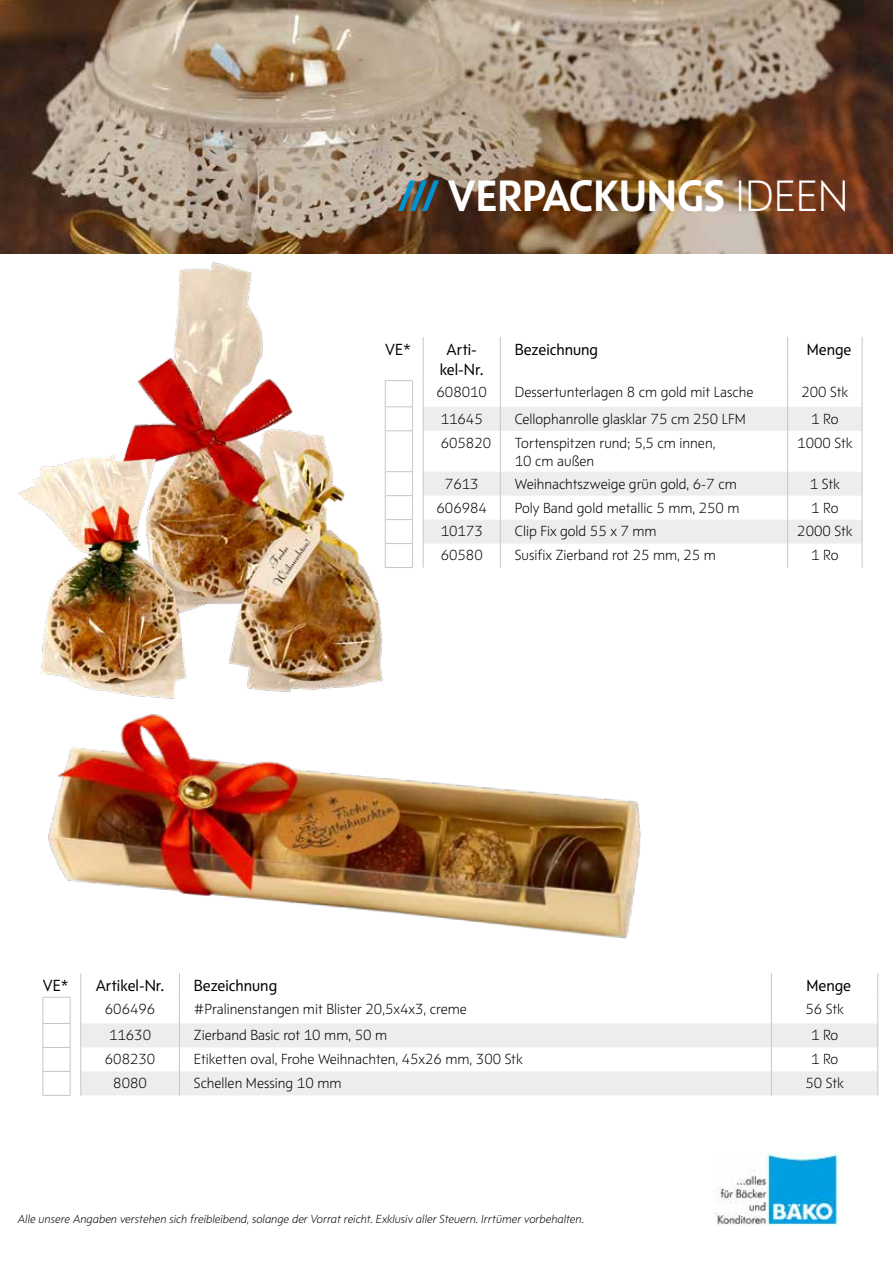
<style>
.page{position:relative;width:893px;height:1263px;background:#fff}
.page>*{position:absolute;margin:0;border:0;box-sizing:border-box;transform-origin:0 0}
.t1{font:700 45px "BAEK Otype";color:#fff}
.t2{font:16.5px/19.8px "BAEK Otype";color:#000;text-align:center}
.t3{font:300 15px/18px "BAEK Otype";color:#000}
.t4{font:12px "BAEK Otype Light Kursiv";color:#000}
.s1{color:#0093d3}
.s2{font-weight:300}
</style>
<div class="page">
<img style="left:714px;top:1153px;width:125px;height:73px">
<svg style="left:424px;top:407px;width:438px;height:137px;fill:#ededed"></svg>
<svg style="left:385px;top:380px;width:28px;height:51px"></svg>
<hr style="left:412px;top:431px;width:1px;height:41px;background:#c6c6c6">
<svg style="left:400px;top:471px;width:13px;height:97px"></svg>
<hr style="left:423px;top:337px;width:1px;height:44px;background:#c6c6c6">
<hr style="left:500px;top:337px;width:1px;height:44px;background:#c6c6c6">
<hr style="left:787px;top:337px;width:1px;height:44px;background:#c6c6c6">
<hr style="left:862px;top:337px;width:1px;height:44px;background:#c6c6c6">
<hr style="left:423px;top:431px;width:1px;height:41px;background:#c6c6c6">
<hr style="left:500px;top:431px;width:1px;height:41px;background:#c6c6c6">
<hr style="left:787px;top:431px;width:1px;height:41px;background:#c6c6c6">
<hr style="left:862px;top:431px;width:1px;height:41px;background:#c6c6c6">
<svg style="left:423px;top:472px;width:1px;height:95px"></svg>
<svg style="left:500px;top:472px;width:1px;height:95px"></svg>
<svg style="left:787px;top:472px;width:1px;height:95px"></svg>
<svg style="left:862px;top:472px;width:1px;height:95px"></svg>
<svg style="left:423px;top:381px;width:1px;height:50px"></svg>
<svg style="left:500px;top:381px;width:1px;height:50px"></svg>
<svg style="left:787px;top:381px;width:1px;height:50px"></svg>
<svg style="left:862px;top:381px;width:1px;height:50px"></svg>
<img style="left:137px;top:261px;width:149px;height:135px">
<img style="left:18px;top:393px;width:205px;height:275px">
<img style="left:213px;top:396px;width:187px;height:272px">
<img style="left:0;top:0;width:893px;height:254px">
<img style="left:40px;top:668px;width:601px;height:271px">
<svg style="left:81px;top:1023px;width:796px;height:72px;fill:#ededed"></svg>
<svg style="left:43px;top:997px;width:28px;height:99px"></svg>
<svg style="left:80px;top:973px;width:1px;height:122px"></svg>
<svg style="left:179px;top:973px;width:1px;height:122px"></svg>
<svg style="left:771px;top:973px;width:1px;height:122px"></svg>
<svg style="left:877px;top:973px;width:1px;height:122px"></svg>
<h1 class="t1" style="left:398px;top:167px;width:452px"><span class="s1">///</span> VERPACKUNGS <span class="s2">IDEEN</span></h1>
<p class="t2" style="left:385px;top:339px;width:27px">VE*</p>
<p class="t2" style="left:440px;top:339px;width:46px">Arti&shy;kel-Nr.</p>
<p class="t2" style="left:515px;top:339px;width:85px">Bezeichnung</p>
<p class="t2" style="left:807px;top:339px;width:46px">Menge</p>
<p class="t3" style="left:436px;top:383px;width:52px">608010</p>
<p class="t3" style="left:515px;top:383px;width:240px">Dessertunterlagen 8 cm gold mit Lasche</p>
<p class="t3" style="left:801px;top:383px;width:48px">200 Stk</p>
<p class="t3" style="left:441px;top:409px;width:43px">11645</p>
<p class="t3" style="left:515px;top:409px;width:232px">Cellophanrolle glasklar 75 cm 250 LFM</p>
<p class="t3" style="left:811px;top:409px;width:29px">1 Ro</p>
<p class="t3" style="left:441px;top:433px;width:52px">605820</p>
<p class="t3" style="left:515px;top:433px;width:202px">Tortenspitzen rund; 5,5 cm innen,<br>10 cm außen</p>
<p class="t3" style="left:797px;top:433px;width:57px">1000 Stk</p>
<p class="t3" style="left:445px;top:474px;width:35px">7613</p>
<p class="t3" style="left:515px;top:474px;width:223px">Weihnachtszweige grün gold, 6-7 cm</p>
<p class="t3" style="left:810px;top:474px;width:31px">1 Stk</p>
<p class="t3" style="left:436px;top:498px;width:52px">606984</p>
<p class="t3" style="left:515px;top:498px;width:226px">Poly Band gold metallic 5 mm, 250 m</p>
<p class="t3" style="left:811px;top:498px;width:29px">1 Ro</p>
<p class="t3" style="left:441px;top:522px;width:43px">10173</p>
<p class="t3" style="left:515px;top:522px;width:143px">Clip Fix gold 55 x 7 mm</p>
<p class="t3" style="left:797px;top:522px;width:57px">2000 Stk</p>
<p class="t3" style="left:441px;top:546px;width:43px">60580</p>
<p class="t3" style="left:515px;top:546px;width:203px">Susifix Zierband rot 25 mm, 25 m</p>
<p class="t3" style="left:811px;top:546px;width:29px">1 Ro</p>
<p class="t2" style="left:43px;top:976px;width:27px">VE*</p>
<p class="t2" style="left:96px;top:976px;width:70px">Artikel-Nr.</p>
<p class="t2" style="left:194px;top:976px;width:85px">Bezeichnung</p>
<p class="t2" style="left:806px;top:976px;width:46px">Menge</p>
<p class="t3" style="left:105px;top:1000px;width:52px">606496</p>
<p class="t3" style="left:194px;top:1000px;width:274px">#Pralinenstangen mit Blister 20,5x4x3, creme</p>
<p class="t3" style="left:805px;top:1000px;width:40px">56 Stk</p>
<p class="t3" style="left:109px;top:1026px;width:43px">11630</p>
<p class="t3" style="left:194px;top:1026px;width:195px">Zierband Basic rot 10 mm, 50 m</p>
<p class="t3" style="left:811px;top:1026px;width:29px">1 Ro</p>
<p class="t3" style="left:105px;top:1050px;width:52px">608230</p>
<p class="t3" style="left:194px;top:1050px;width:330px">Etiketten oval, Frohe Weihnachten, 45x26 mm, 300 Stk</p>
<p class="t3" style="left:811px;top:1050px;width:29px">1 Ro</p>
<p class="t3" style="left:113px;top:1074px;width:35px">8080</p>
<p class="t3" style="left:194px;top:1074px;width:149px">Schellen Messing 10 mm</p>
<p class="t3" style="left:805px;top:1074px;width:40px">50 Stk</p>
<p class="t4" style="left:18px;top:1212px;width:568px">Alle unsere Angaben verstehen sich freibleibend, solange der Vorrat reicht. Exklusiv aller Steuern. Irrtümer vorbehalten.</p>
</div>
